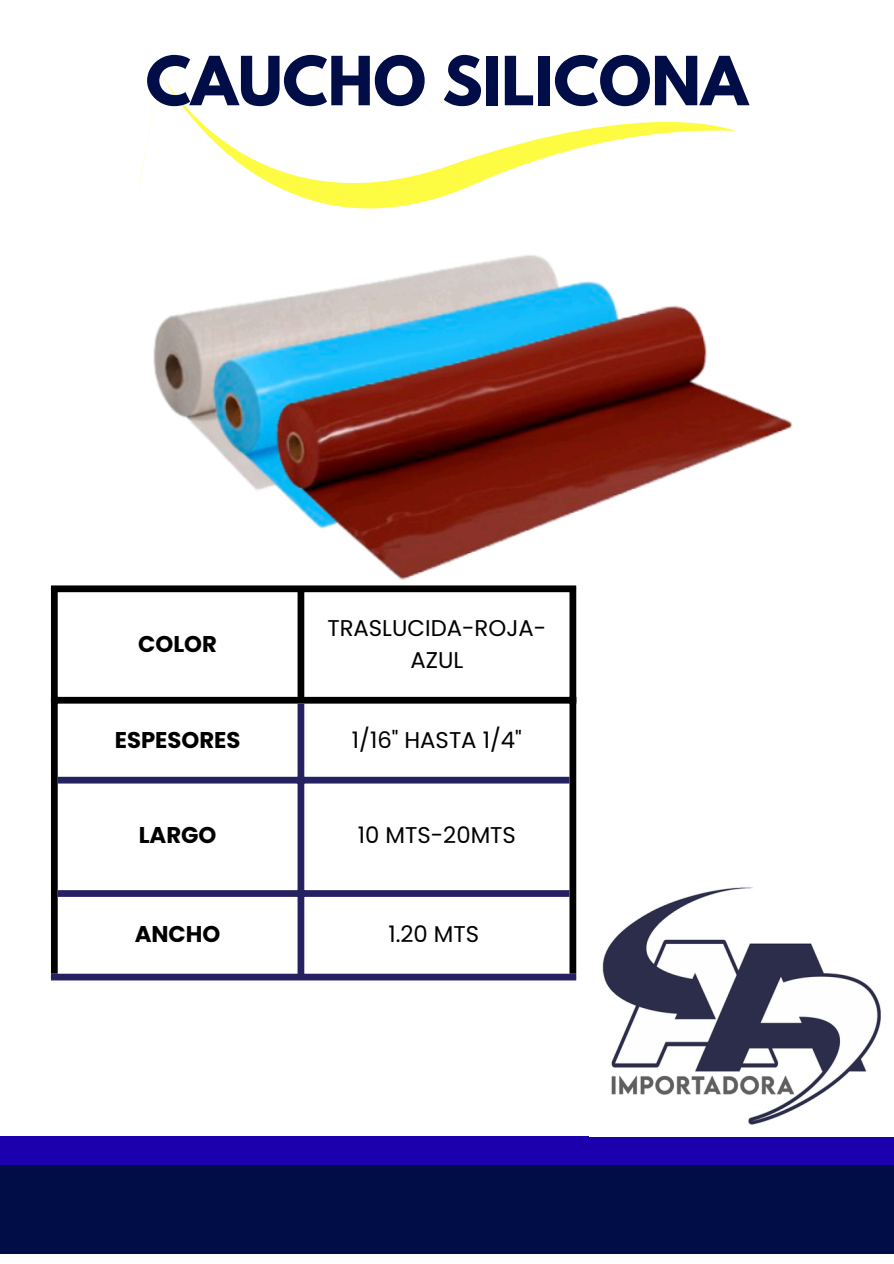
<style>
.page{position:relative;width:894px;height:1264px;background:#fff}
.page>*{position:absolute;margin:0;border:0;box-sizing:border-box;transform-origin:0 0}
.t1{font:700 60px "League Spartan";color:#010d47}
.t2{font:22.8px/31.5px "Poppins";color:#000;text-align:center}
.t3{font:700 22.8px "Poppins";color:#000}
</style>
<div class="page">
<div style="left:0;top:1136px;width:893px;height:72px;background:#1d00ad"></div>
<div style="left:0;top:1165px;width:893px;height:88px;background:#010d47"></div>
<svg style="left:139px;top:72px;width:596px;height:137px"></svg>
<img style="left:137px;top:255px;width:656px;height:353px">
<div style="left:51px;top:592px;width:7px;height:381px;background:#000"></div>
<div style="left:297px;top:592px;width:7px;height:105px;background:#000"></div>
<div style="left:569px;top:592px;width:7px;height:381px;background:#000"></div>
<div style="left:51px;top:585px;width:525px;height:7px;background:#000"></div>
<div style="left:51px;top:697px;width:525px;height:6px;background:#000"></div>
<div style="left:297px;top:703px;width:7px;height:270px;background:#262262"></div>
<div style="left:58px;top:776px;width:511px;height:7px;background:#262262"></div>
<div style="left:58px;top:890px;width:511px;height:6px;background:#262262"></div>
<div style="left:51px;top:973px;width:525px;height:7px;background:#262262"></div>
<img style="left:602px;top:887px;width:279px;height:238px">
<p class="t1" style="left:146px;top:51px;width:603px">CAUCHO SILICONA</p>
<h1 class="t3" style="left:138px;top:628px;width:80px">COLOR</h1>
<p class="t2" style="left:327px;top:612px;width:220px">TRASLUCIDA-ROJA-<br>AZUL</p>
<p class="t3" style="left:115px;top:723px;width:127px">ESPESORES</p>
<p class="t2" style="left:352px;top:723px;width:171px">1/16" HASTA 1/4"</p>
<p class="t3" style="left:139px;top:819px;width:79px">LARGO</p>
<p class="t2" style="left:358px;top:819px;width:160px">10 MTS-20MTS</p>
<p class="t3" style="left:135px;top:918px;width:87px">ANCHO</p>
<p class="t2" style="left:388px;top:918px;width:92px">1.20 MTS</p>
</div>
